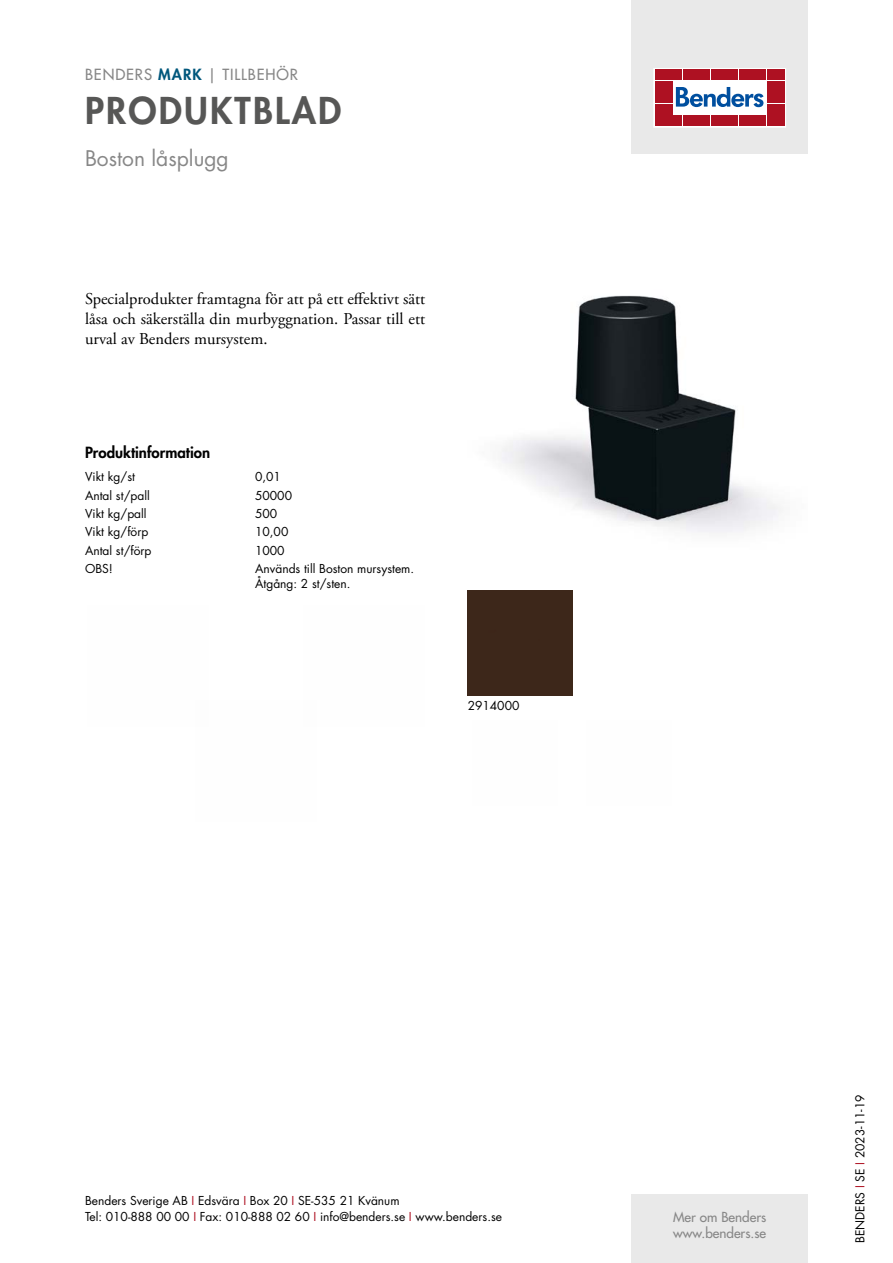
<style>
.page{position:relative;width:893px;height:1263px;background:#fff}
.page>*{position:absolute;margin:0;border:0;box-sizing:border-box;transform-origin:0 0}
.t1{font:800 36px "Futura Std";letter-spacing:.06em;color:#575756}
.t2{font:21px "Futura Std";color:#878787}
.t3{font:16.5px/19.8px "Adobe Garamond Pro";color:#000;text-align:justify}
.t4{font:500 15px "Futura Std";letter-spacing:.06em;color:#878787}
.t5{font:800 15px "Futura Std";color:#000}
.t6{font:500 13.5px/16.2px "Futura Std";color:#878787}
.t7{font:12px/16.5px "Futura Std";color:#000}
.s1{font-weight:800;color:#00577c}
.s2{color:#ae1122}
</style>
<div class="page">
<div style="left:631px;top:0;width:177px;height:153px;background:#e9e9e9"></div>
<div style="left:631px;top:1195px;width:177px;height:68px;background:#e9e9e9"></div>
<svg style="left:656px;top:70px;width:128px;height:55px;background:#ebc5ca"></svg>
<div style="left:654px;top:68px;width:132px;height:59px;border:1px solid #fff"></div>
<div style="left:655px;top:70px;width:8px;height:10px;background:#ae1122"></div>
<div style="left:664px;top:70px;width:8px;height:10px;background:#ae1122"></div>
<div style="left:655px;top:81px;width:8px;height:10px;background:#ae1122"></div>
<div style="left:664px;top:81px;width:8px;height:10px;background:#ae1122"></div>
<div style="left:655px;top:93px;width:8px;height:10px;background:#ae1122"></div>
<div style="left:664px;top:93px;width:8px;height:10px;background:#ae1122"></div>
<div style="left:655px;top:104px;width:8px;height:11px;background:#ae1122"></div>
<div style="left:664px;top:104px;width:8px;height:11px;background:#ae1122"></div>
<div style="left:655px;top:116px;width:8px;height:10px;background:#ae1122"></div>
<div style="left:664px;top:116px;width:8px;height:10px;background:#ae1122"></div>
<div style="left:674px;top:70px;width:8px;height:10px;background:#ae1122"></div>
<div style="left:683px;top:70px;width:8px;height:10px;background:#ae1122"></div>
<div style="left:692px;top:70px;width:8px;height:10px;background:#ae1122"></div>
<div style="left:702px;top:70px;width:8px;height:10px;background:#ae1122"></div>
<div style="left:711px;top:70px;width:8px;height:10px;background:#ae1122"></div>
<div style="left:720px;top:70px;width:8px;height:10px;background:#ae1122"></div>
<div style="left:730px;top:70px;width:8px;height:10px;background:#ae1122"></div>
<div style="left:739px;top:70px;width:8px;height:10px;background:#ae1122"></div>
<div style="left:748px;top:70px;width:8px;height:10px;background:#ae1122"></div>
<div style="left:758px;top:70px;width:8px;height:10px;background:#ae1122"></div>
<div style="left:674px;top:116px;width:8px;height:10px;background:#ae1122"></div>
<div style="left:683px;top:116px;width:8px;height:10px;background:#ae1122"></div>
<div style="left:692px;top:116px;width:8px;height:10px;background:#ae1122"></div>
<div style="left:702px;top:116px;width:8px;height:10px;background:#ae1122"></div>
<div style="left:711px;top:116px;width:8px;height:10px;background:#ae1122"></div>
<div style="left:720px;top:116px;width:8px;height:10px;background:#ae1122"></div>
<div style="left:730px;top:116px;width:8px;height:10px;background:#ae1122"></div>
<div style="left:739px;top:116px;width:8px;height:10px;background:#ae1122"></div>
<div style="left:748px;top:116px;width:8px;height:10px;background:#ae1122"></div>
<div style="left:758px;top:116px;width:8px;height:10px;background:#ae1122"></div>
<div style="left:767px;top:70px;width:8px;height:10px;background:#ae1122"></div>
<div style="left:776px;top:70px;width:8px;height:10px;background:#ae1122"></div>
<div style="left:767px;top:81px;width:8px;height:10px;background:#ae1122"></div>
<div style="left:776px;top:81px;width:8px;height:10px;background:#ae1122"></div>
<div style="left:767px;top:93px;width:8px;height:10px;background:#ae1122"></div>
<div style="left:776px;top:93px;width:8px;height:10px;background:#ae1122"></div>
<div style="left:767px;top:104px;width:8px;height:11px;background:#ae1122"></div>
<div style="left:776px;top:104px;width:8px;height:11px;background:#ae1122"></div>
<div style="left:767px;top:116px;width:8px;height:10px;background:#ae1122"></div>
<div style="left:776px;top:116px;width:8px;height:10px;background:#ae1122"></div>
<svg style="left:676px;top:87px;width:87px;height:20px;background:#89add2"></svg>
<img style="left:501px;top:295px;width:280px;height:238px">
<div style="left:468px;top:590px;width:105px;height:105px;background:#3d271a"></div>
<p class="t4" style="left:85px;top:65px;width:215px">BENDERS <span class="s1">MARK</span> | TILLBEHÖR</p>
<h1 class="t1" style="left:85px;top:87px;width:258px">PRODUKTBLAD</h1>
<h2 class="t2" style="left:85px;top:144px;width:145px">Boston låsplugg</h2>
<h3 class="t3" style="left:85px;top:290px;width:342px">Specialprodukter framtagna för att på ett effektivt sätt låsa och säkerställa din murbyggnation. Passar till ett urval av Benders mursystem.</h3>
<p class="t5" style="left:85px;top:443px;width:127px">Produktinformation</p>
<p class="t7" style="left:85px;top:469px;width:51px">Vikt kg/st</p>
<p class="t7" style="left:255px;top:469px;width:27px">0,01</p>
<p class="t7" style="left:85px;top:487px;width:66px">Antal st/pall</p>
<p class="t7" style="left:255px;top:487px;width:38px">50000</p>
<p class="t7" style="left:85px;top:505px;width:63px">Vikt kg/pall</p>
<p class="t7" style="left:255px;top:505px;width:24px">500</p>
<p class="t7" style="left:85px;top:524px;width:65px">Vikt kg/förp</p>
<p class="t7" style="left:255px;top:524px;width:35px">10,00</p>
<p class="t7" style="left:85px;top:542px;width:68px">Antal st/förp</p>
<p class="t7" style="left:255px;top:542px;width:31px">1000</p>
<p class="t7" style="left:85px;top:561px;width:29px">OBS!</p>
<p class="t7" style="left:255px;top:562px;width:161px;line-height:14.4px">Används till Boston mursystem.<br>Åtgång: 2 st/sten.</p>
<p class="t7" style="left:468px;top:697px;width:53px">2914000</p>
<p class="t7" style="left:85px;top:1192px;width:418px">Benders Sverige AB <span class="s2">I</span> Edsvära <span class="s2">I</span> Box 20 <span class="s2">I</span> SE-535 21 Kvänum<br>Tel: 010-888 00 00 <span class="s2">I</span> Fax: 010-888 02 60 <span class="s2">I</span> info@benders.se <span class="s2">I</span> www.benders.se</p>
<p class="t6" style="left:673px;top:1209px;width:95px">Mer om Benders www.benders.se</p>
<p class="t7" style="left:852px;top:1243px;width:150px;rotate:-90deg">BENDERS <span class="s2">I</span> SE <span class="s2">I</span> 2023-11-19</p>
</div>
